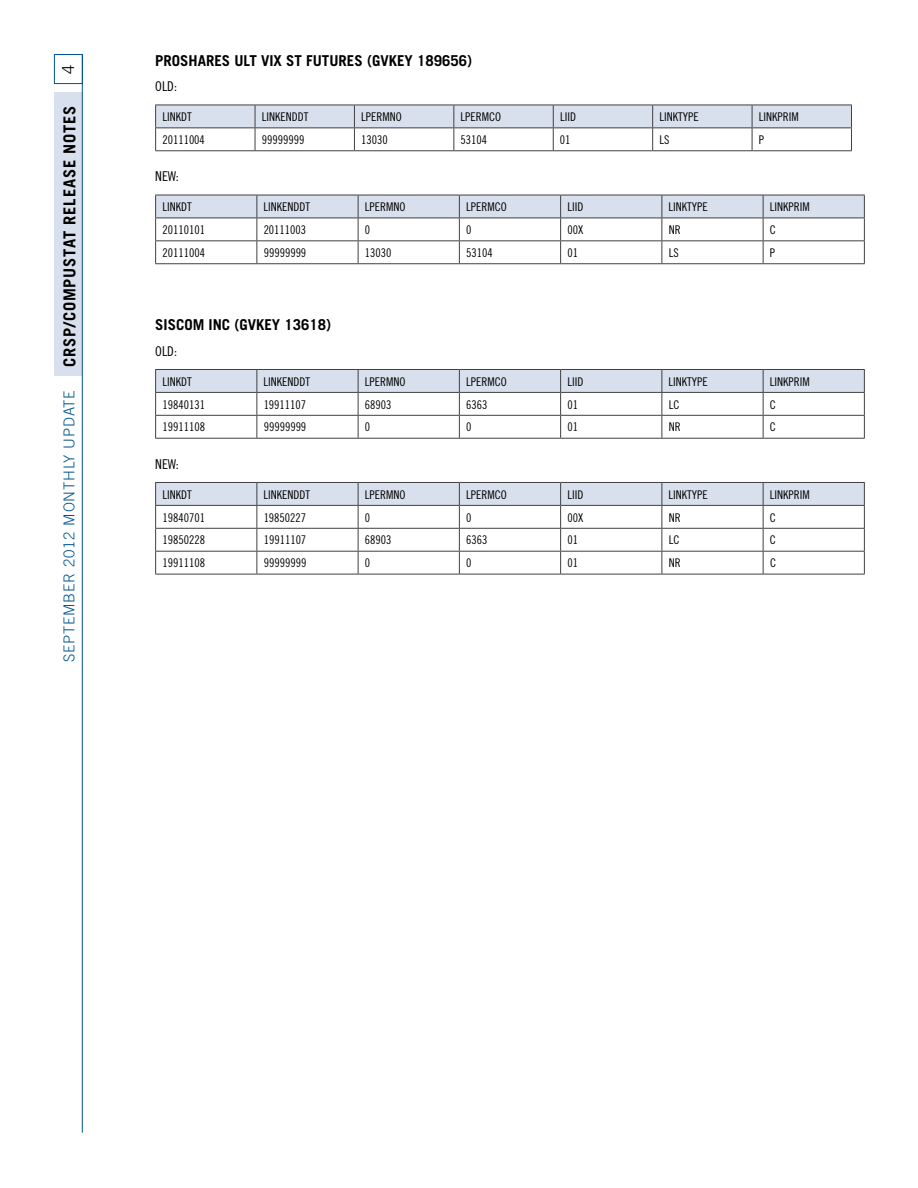
<style>
.page{position:relative;width:918px;height:1188px;background:#fff}
.page>*{position:absolute;margin:0;border:0;box-sizing:border-box;transform-origin:0 0}
.t1{font:700 16.5px "Trade Gothic";letter-spacing:.05em;color:#000}
.t2{font:300 16.5px "Trade Gothic";color:#000}
.t3{font:700 15px "Trade Gothic";color:#000}
.t4{font:300 15px "Trade Gothic";letter-spacing:.05em;color:#00558f}
.t5{font:13.5px "Trade Gothic Cond Eighteen";color:#000}
.t6{font:12px "Trade Gothic Cond Eighteen";color:#000}
</style>
<div class="page">
<div style="left:54px;top:92px;width:29px;height:284px;background:#d9e0ed"></div>
<hr style="left:82px;top:54px;width:1px;height:1079px;background:#00558f">
<div style="left:54px;top:54px;width:29px;height:30px;border:1px solid #00558f"></div>
<svg style="left:155px;top:105px;width:697px;height:45px"></svg>
<hr style="left:155px;top:150px;width:100px;height:1px;background:#414042">
<hr style="left:255px;top:150px;width:99px;height:1px;background:#414042">
<hr style="left:354px;top:150px;width:100px;height:1px;background:#414042">
<hr style="left:454px;top:150px;width:99px;height:1px;background:#414042">
<hr style="left:553px;top:150px;width:100px;height:1px;background:#414042">
<hr style="left:653px;top:150px;width:99px;height:1px;background:#414042">
<hr style="left:752px;top:150px;width:100px;height:1px;background:#414042">
<svg style="left:155px;top:195px;width:710px;height:68px"></svg>
<hr style="left:155px;top:263px;width:102px;height:1px;background:#414042">
<hr style="left:257px;top:263px;width:101px;height:1px;background:#414042">
<hr style="left:358px;top:263px;width:101px;height:1px;background:#414042">
<hr style="left:459px;top:263px;width:102px;height:1px;background:#414042">
<hr style="left:561px;top:263px;width:101px;height:1px;background:#414042">
<hr style="left:662px;top:263px;width:101px;height:1px;background:#414042">
<hr style="left:763px;top:263px;width:102px;height:1px;background:#414042">
<svg style="left:155px;top:369px;width:710px;height:69px"></svg>
<hr style="left:155px;top:438px;width:102px;height:1px;background:#414042">
<hr style="left:257px;top:438px;width:101px;height:1px;background:#414042">
<hr style="left:358px;top:438px;width:101px;height:1px;background:#414042">
<hr style="left:459px;top:438px;width:102px;height:1px;background:#414042">
<hr style="left:561px;top:438px;width:101px;height:1px;background:#414042">
<hr style="left:662px;top:438px;width:101px;height:1px;background:#414042">
<hr style="left:763px;top:438px;width:102px;height:1px;background:#414042">
<svg style="left:155px;top:482px;width:710px;height:92px"></svg>
<hr style="left:155px;top:574px;width:102px;height:1px;background:#414042">
<hr style="left:257px;top:574px;width:101px;height:1px;background:#414042">
<hr style="left:358px;top:574px;width:101px;height:1px;background:#414042">
<hr style="left:459px;top:574px;width:102px;height:1px;background:#414042">
<hr style="left:561px;top:574px;width:101px;height:1px;background:#414042">
<hr style="left:662px;top:574px;width:101px;height:1px;background:#414042">
<hr style="left:763px;top:574px;width:102px;height:1px;background:#414042">
<h1 class="t2" style="left:58px;top:74px;width:11px;rotate:-90deg">4</h1>
<h1 class="t1" style="left:59px;top:367px;width:261px;rotate:-90deg">CRSP/Compustat Release Notes</h1>
<p class="t4" style="left:60px;top:662px;width:273px;rotate:-90deg">September 2012 Monthly Update</p>
<p class="t3" style="left:155px;top:51px;width:88px">PROSHARES ULT</p>
<p class="t3" style="left:261px;top:51px;width:212px">VIX ST FUTU RES (GVKEY 189656)</p>
<p class="t5" style="left:155px;top:78px;width:23px">OLD:</p>
<p class="t6" style="left:162px;top:110px;width:31px">LINKDT</p>
<p class="t6" style="left:262px;top:110px;width:48px">LINKENDDT</p>
<p class="t6" style="left:361px;top:110px;width:42px">LPERMNO</p>
<p class="t6" style="left:461px;top:110px;width:42px">LPERMCO</p>
<p class="t6" style="left:560px;top:110px;width:17px">LIID</p>
<p class="t6" style="left:659px;top:110px;width:41px">LINKTYPE</p>
<p class="t6" style="left:759px;top:110px;width:41px">LINKPRIM</p>
<p class="t6" style="left:162px;top:133px;width:44px">20111004</p>
<p class="t6" style="left:262px;top:133px;width:44px">99999999</p>
<p class="t6" style="left:361px;top:133px;width:28px">13030</p>
<p class="t6" style="left:461px;top:133px;width:28px">53104</p>
<p class="t6" style="left:560px;top:133px;width:12px">01</p>
<p class="t6" style="left:659px;top:133px;width:11px">LS</p>
<p class="t6" style="left:759px;top:133px;width:7px">P</p>
<p class="t5" style="left:155px;top:168px;width:25px">NEW:</p>
<p class="t6" style="left:162px;top:200px;width:31px">LINKDT</p>
<p class="t6" style="left:264px;top:200px;width:48px">LINKENDDT</p>
<p class="t6" style="left:365px;top:200px;width:42px">LPERMNO</p>
<p class="t6" style="left:466px;top:200px;width:42px">LPERMCO</p>
<p class="t6" style="left:567px;top:200px;width:17px">LIID</p>
<p class="t6" style="left:669px;top:200px;width:41px">LINKTYPE</p>
<p class="t6" style="left:770px;top:200px;width:41px">LINKPRIM</p>
<p class="t6" style="left:162px;top:223px;width:44px">20110101</p>
<p class="t6" style="left:264px;top:223px;width:44px">20111003</p>
<p class="t6" style="left:365px;top:223px;width:7px">0</p>
<p class="t6" style="left:466px;top:223px;width:7px">0</p>
<p class="t6" style="left:567px;top:223px;width:17px">00X</p>
<p class="t6" style="left:669px;top:223px;width:13px">NR</p>
<p class="t6" style="left:770px;top:223px;width:7px">C</p>
<p class="t6" style="left:162px;top:246px;width:44px">20111004</p>
<p class="t6" style="left:264px;top:246px;width:44px">99999999</p>
<p class="t6" style="left:365px;top:246px;width:28px">13030</p>
<p class="t6" style="left:466px;top:246px;width:28px">53104</p>
<p class="t6" style="left:567px;top:246px;width:12px">01</p>
<p class="t6" style="left:669px;top:246px;width:11px">LS</p>
<p class="t6" style="left:770px;top:246px;width:7px">P</p>
<p class="t3" style="left:155px;top:316px;width:177px">SISCOM INC (GVKEY 13618)</p>
<p class="t5" style="left:155px;top:343px;width:23px">OLD:</p>
<p class="t6" style="left:162px;top:374px;width:31px">LINKDT</p>
<p class="t6" style="left:264px;top:374px;width:48px">LINKENDDT</p>
<p class="t6" style="left:365px;top:374px;width:42px">LPERMNO</p>
<p class="t6" style="left:466px;top:374px;width:42px">LPERMCO</p>
<p class="t6" style="left:567px;top:374px;width:17px">LIID</p>
<p class="t6" style="left:669px;top:374px;width:41px">LINKTYPE</p>
<p class="t6" style="left:770px;top:374px;width:41px">LINKPRIM</p>
<p class="t6" style="left:162px;top:397px;width:44px">19840131</p>
<p class="t6" style="left:264px;top:397px;width:44px">19911107</p>
<p class="t6" style="left:365px;top:397px;width:28px">68903</p>
<p class="t6" style="left:466px;top:397px;width:23px">6363</p>
<p class="t6" style="left:567px;top:397px;width:12px">01</p>
<p class="t6" style="left:669px;top:397px;width:12px">LC</p>
<p class="t6" style="left:770px;top:397px;width:7px">C</p>
<p class="t6" style="left:162px;top:420px;width:44px">19911108</p>
<p class="t6" style="left:264px;top:420px;width:44px">99999999</p>
<p class="t6" style="left:365px;top:420px;width:7px">0</p>
<p class="t6" style="left:466px;top:420px;width:7px">0</p>
<p class="t6" style="left:567px;top:420px;width:12px">01</p>
<p class="t6" style="left:669px;top:420px;width:13px">NR</p>
<p class="t6" style="left:770px;top:420px;width:7px">C</p>
<p class="t5" style="left:155px;top:456px;width:25px">NEW:</p>
<p class="t6" style="left:162px;top:487px;width:31px">LINKDT</p>
<p class="t6" style="left:264px;top:487px;width:48px">LINKENDDT</p>
<p class="t6" style="left:365px;top:487px;width:42px">LPERMNO</p>
<p class="t6" style="left:466px;top:487px;width:42px">LPERMCO</p>
<p class="t6" style="left:567px;top:487px;width:17px">LIID</p>
<p class="t6" style="left:669px;top:487px;width:41px">LINKTYPE</p>
<p class="t6" style="left:770px;top:487px;width:41px">LINKPRIM</p>
<p class="t6" style="left:162px;top:510px;width:44px">19840701</p>
<p class="t6" style="left:264px;top:510px;width:44px">19850227</p>
<p class="t6" style="left:365px;top:510px;width:7px">0</p>
<p class="t6" style="left:466px;top:510px;width:7px">0</p>
<p class="t6" style="left:567px;top:510px;width:17px">00X</p>
<p class="t6" style="left:669px;top:510px;width:13px">NR</p>
<p class="t6" style="left:770px;top:510px;width:7px">C</p>
<p class="t6" style="left:162px;top:533px;width:44px">19850228</p>
<p class="t6" style="left:264px;top:533px;width:44px">19911107</p>
<p class="t6" style="left:365px;top:533px;width:28px">68903</p>
<p class="t6" style="left:466px;top:533px;width:23px">6363</p>
<p class="t6" style="left:567px;top:533px;width:12px">01</p>
<p class="t6" style="left:669px;top:533px;width:12px">LC</p>
<p class="t6" style="left:770px;top:533px;width:7px">C</p>
<p class="t6" style="left:162px;top:556px;width:44px">19911108</p>
<p class="t6" style="left:264px;top:556px;width:44px">99999999</p>
<p class="t6" style="left:365px;top:556px;width:7px">0</p>
<p class="t6" style="left:466px;top:556px;width:7px">0</p>
<p class="t6" style="left:568px;top:556px;width:12px">01</p>
<p class="t6" style="left:669px;top:556px;width:13px">NR</p>
<p class="t6" style="left:770px;top:556px;width:7px">C</p>
</div>
